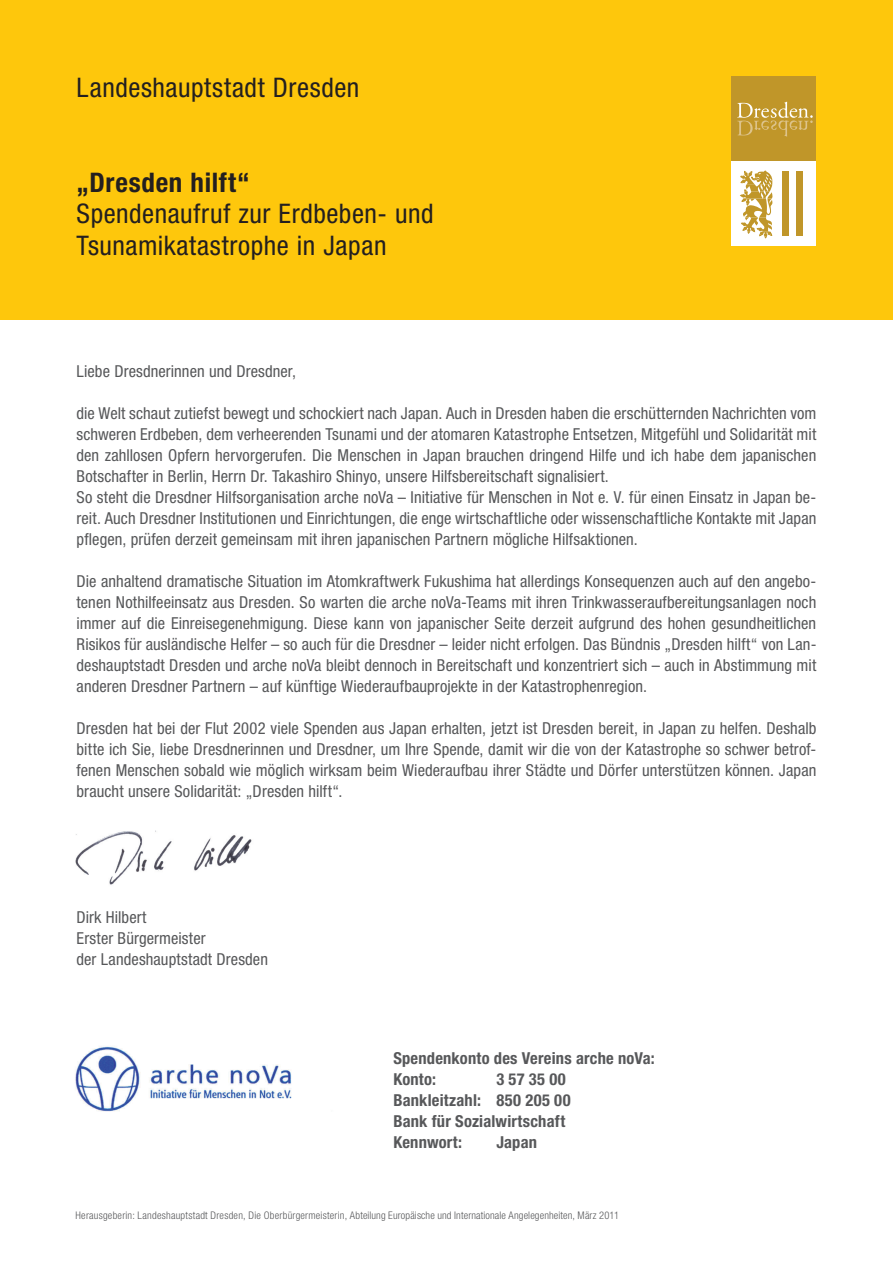
<style>
.page{position:relative;width:893px;height:1263px;background:#fff}
.page>*{position:absolute;margin:0;border:0;box-sizing:border-box;transform-origin:0 0}
.t1{font:condensed 27px/31.5px "Helvetica Neue";letter-spacing:.02em;color:#231f20}
.t2{font:700 condensed 27px "Helvetica Neue";letter-spacing:.025em;color:#231f20}
.t3{font:condensed 16.5px/21px "Helvetica Neue";letter-spacing:.005em;color:#57585a}
.t4{font:700 condensed 16.5px/21px "Helvetica Neue";letter-spacing:.01em;color:#57585a}
.t5{font:300 condensed 10.5px "Helvetica Neue";letter-spacing:.02em;color:#57585a}
</style>
<div class="page">
<div style="left:0;top:0;width:893px;height:319px;background:#fec70c"></div>
<div style="left:731px;top:77px;width:85px;height:84px;background:#c09629"></div>
<div style="left:731px;top:161px;width:85px;height:84px;background:#fff"></div>
<svg style="left:737px;top:102px;width:76px;height:35px"></svg>
<div style="left:782px;top:172px;width:7px;height:64px;background:#c09629"></div>
<div style="left:796px;top:172px;width:7px;height:64px;background:#c09629"></div>
<svg style="left:740px;top:170px;width:32px;height:68px"></svg>
<img style="left:75px;top:1046px;width:217px;height:66px">
<img style="left:75px;top:830px;width:177px;height:55px">
<h1 class="t1" style="left:77px;top:72px;width:284px">Landeshauptstadt Dresden</h1>
<h1 class="t2" style="left:77px;top:166px;width:175px">„Dresden hilft“</h1>
<h1 class="t1" style="left:77px;top:198px;width:359px">Spendenaufruf zur Erdbeben- und<br>Tsunamikatastrophe in Japan</h1>
<p class="t3" style="left:77px;top:361px;width:221px">Liebe Dresdnerinnen und Dresdner,</p>
<p class="t3" style="left:77px;top:403px;width:741px">die Welt schaut zutiefst bewegt und schockiert nach Japan. Auch in Dresden haben die erschütternden Nachrichten vom schweren Erdbeben, dem verheerenden Tsunami und der atomaren Katastrophe Entsetzen, Mitgefühl und Solidarität mit den zahllosen Opfern hervorgerufen. Die Menschen in Japan brauchen dringend Hilfe und ich habe dem japanischen Botschafter in Berlin, Herrn Dr. Takashiro Shinyo, unsere Hilfsbereitschaft signalisiert.<br>So steht die Dresdner Hilfsorganisation arche noVa – Initiative für Menschen in Not e. V. für einen Einsatz in Japan be&shy;reit. Auch Dresdner Institutionen und Einrichtungen, die enge wirtschaftliche oder wissenschaftliche Kontakte mit Japan pflegen, prüfen derzeit gemeinsam mit ihren japanischen Partnern mögliche Hilfsaktionen.</p>
<p class="t3" style="left:77px;top:571px;width:741px;text-align:justify">Die anhaltend dramatische Situation im Atomkraftwerk Fukushima hat allerdings Konsequenzen auch auf den angebo&shy;tenen Nothilfeeinsatz aus Dresden. So warten die arche noVa-Teams mit ihren Trinkwasseraufbereitungsanlagen noch immer auf die Einreisegenehmigung. Diese kann von japanischer Seite derzeit aufgrund des hohen gesundheitlichen Risikos für ausländische Helfer – so auch für die Dresdner – leider nicht erfolgen. Das Bündnis „Dresden hilft“ von Lan&shy;deshauptstadt Dresden und arche noVa bleibt dennoch in Bereitschaft und konzentriert sich – auch in Abstimmung mit anderen Dresdner Partnern – auf künftige Wiederaufbauprojekte in der Katastrophenregion.</p>
<p class="t3" style="left:77px;top:718px;width:741px;text-align:justify">Dresden hat bei der Flut 2002 viele Spenden aus Japan erhalten, jetzt ist Dresden bereit, in Japan zu helfen. Deshalb bitte ich Sie, liebe Dresdnerinnen und Dresdner, um Ihre Spende, damit wir die von der Katastrophe so schwer betrof&shy;fenen Menschen sobald wie möglich wirksam beim Wiederaufbau ihrer Städte und Dörfer unterstützen können. Japan braucht unsere Solidarität: „Dresden hilft“.</p>
<p class="t3" style="left:77px;top:907px;width:193px">Dirk Hilbert<br>Erster Bürgermeister<br>der Landeshauptstadt Dresden</p>
<p class="t4" style="left:393px;top:1047px;width:263px">Spendenkonto des Vereins arche noVa:<br>Konto:</p>
<p class="t4" style="left:393px;top:1068px;width:179px;text-indent:103px">3 57 35 00<br>Bankleitzahl: 850 205 00<br>Bank für Sozialwirtschaft<br>Kennwort:</p>
<p class="t4" style="left:496px;top:1131px;width:42px">Japan</p>
<p class="t5" style="left:75px;top:1209px;width:545px">Herausgeberin: Landeshauptstadt Dresden, Die Oberbürgermeisterin, Abteilung Europäische und Internationale Angelegenheiten, März 2011</p>
</div>
